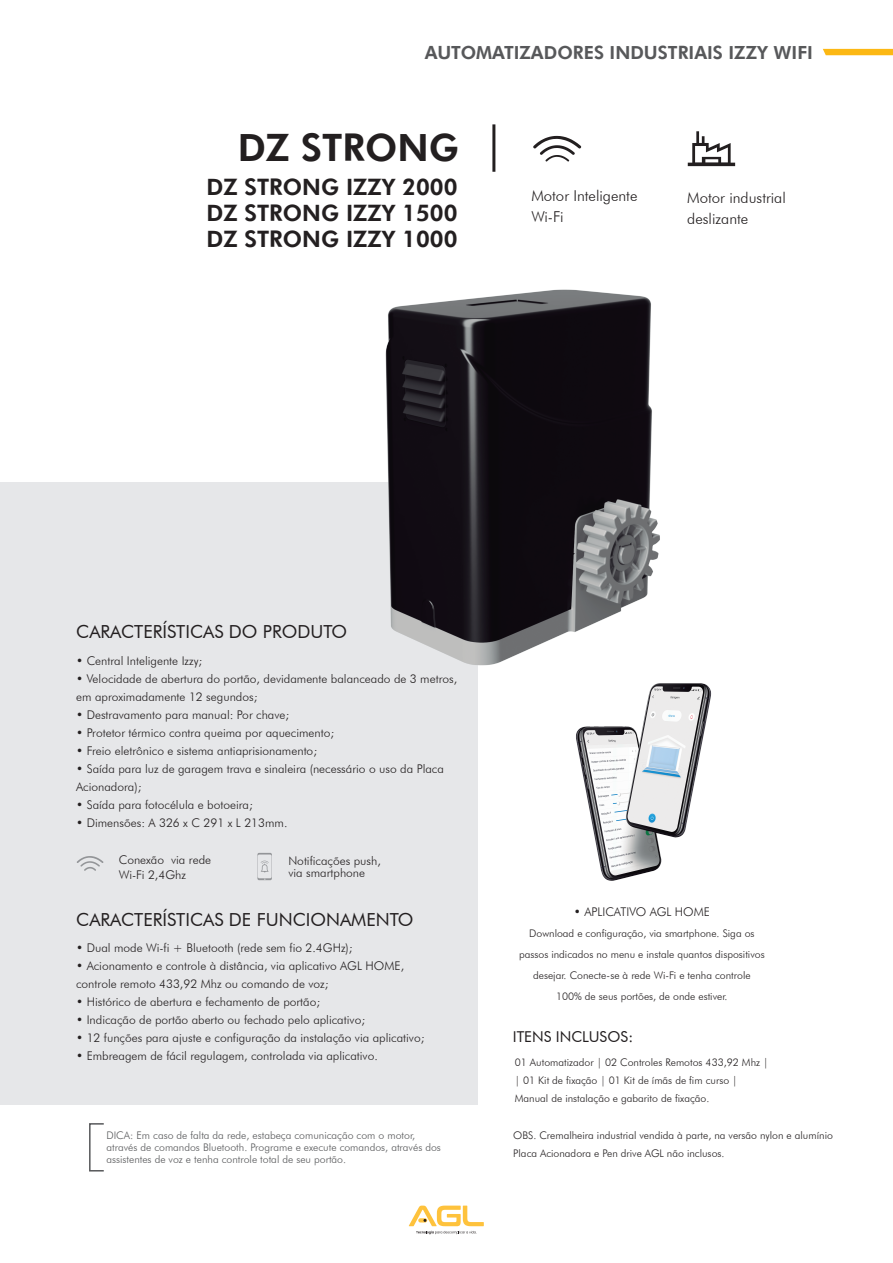
<style>
.page{position:relative;width:893px;height:1263px;background:#fff}
.page>*{position:absolute;margin:0;border:0;box-sizing:border-box;transform-origin:0 0}
.t1{font:700 37.5px "Futura BT";color:#231f20}
.t2{font:700 22.5px/25.8px "Futura BT";color:#231f20;text-align:justify}
.t3{font:18px "Futura BT";color:#231f20}
.t4{font:700 18px "Futura BT";color:#57585a}
.t5{font:300 15px/21px "Futura BT";color:#231f20}
.t6{font:15px "Futura BT";color:#231f20}
.t7{font:300 12px/18px "Futura BT";color:#231f20}
.t8{font:300 10.5px/21px "Futura BT";color:#231f20}
.t9{font:300 10.5px/12px "Futura BT";color:#57585a}
</style>
<div class="page">
<svg style="left:823px;top:49px;width:70px;height:6px"></svg>
<div style="left:0;top:482px;width:477px;height:622px;background:#e6e7e9"></div>
<hr style="left:492px;top:124px;width:3px;height:48px;background:#231f20">
<svg style="left:533px;top:136px;width:48px;height:25px"></svg>
<svg style="left:688px;top:131px;width:47px;height:35px"></svg>
<svg style="left:257px;top:853px;width:15px;height:27px"></svg>
<svg style="left:77px;top:856px;width:26px;height:15px"></svg>
<img style="left:576px;top:683px;width:136px;height:198px">
<svg style="left:89px;top:1123px;width:15px;height:49px"></svg>
<img style="left:385px;top:289px;width:275px;height:390px">
<svg style="left:409px;top:1205px;width:75px;height:29px"></svg>
<h3 class="t4" style="left:425px;top:42px;width:389px">AUTOMATIZADORES INDUSTRIAIS IZZY WIFI</h3>
<h1 class="t1" style="left:238px;top:125px;width:223px">DZ STRONG</h1>
<h2 class="t2" style="left:206px;top:174px;width:253px">DZ STRONG IZZY 2000<br>DZ STRONG IZZY 1500<br>DZ STRONG IZZY 1000</h2>
<p class="t5" style="left:531px;top:185px;width:108px">Motor Inteligente<br>Wi-Fi</p>
<p class="t5" style="left:687px;top:187px;width:100px">Motor industrial deslizante</p>
<h3 class="t3" style="left:76px;top:620px;width:272px">CARACTERÍSTICAS DO PRODUTO</h3>
<p class="t7" style="left:76px;top:652px;width:128px">• Central Inteligente Izzy;</p>
<p class="t7" style="left:76px;top:670px;width:383px">• Velocidade de abertura do portão, devidamente balanceado de 3 metros, em aproximadamente 12 segundos;</p>
<p class="t7" style="left:76px;top:706px;width:215px">• Destravamento para manual: Por chave;</p>
<p class="t7" style="left:76px;top:724px;width:260px">• Protetor térmico contra queima por aquecimento;</p>
<p class="t7" style="left:76px;top:742px;width:242px">• Freio eletrônico e sistema antiaprisionamento;</p>
<p class="t7" style="left:76px;top:760px;width:369px">• Saída para luz de garagem trava e sinaleira (necessário o uso da Placa<br>Acionadora);</p>
<p class="t7" style="left:76px;top:796px;width:178px">• Saída para fotocélula e botoeira;</p>
<p class="t7" style="left:76px;top:814px;width:213px">• Dimensões: A 326 x C 291 x L 213mm.</p>
<p class="t7" style="left:119px;top:852px;width:94px;line-height:15px">Conexão via rede<br>Wi-Fi 2,4Ghz</p>
<p class="t7" style="left:288px;top:854px;width:94px;line-height:12px">Notificações push, via smartphone</p>
<h3 class="t3" style="left:76px;top:908px;width:339px">CARACTERÍSTICAS DE FUNCIONAMENTO</h3>
<p class="t7" style="left:574px;top:902px;width:138px">• APLICATIVO AGL HOME</p>
<p class="t8" style="left:519px;top:923px;width:247px;text-align:center">Download e configuração, via smartphone. Siga os passos indicados no menu e instale quantos dispositivos desejar. Conecte-se à rede Wi-Fi e tenha controle 100% de seus portões, de onde estiver.</p>
<p class="t7" style="left:76px;top:938px;width:278px">• Dual mode Wi-fi + Bluetooth (rede sem fio 2.4GHz);</p>
<p class="t7" style="left:76px;top:956px;width:330px">• Acionamento e controle à distância, via aplicativo AGL HOME, controle remoto 433,92 Mhz ou comando de voz;</p>
<p class="t7" style="left:76px;top:992px;width:246px">• Histórico de abertura e fechamento de portão;</p>
<p class="t7" style="left:76px;top:1010px;width:290px">• Indicação de portão aberto ou fechado pelo aplicativo;</p>
<p class="t7" style="left:76px;top:1028px;width:350px">• 12 funções para ajuste e configuração da instalação via aplicativo;</p>
<p class="t7" style="left:76px;top:1046px;width:303px">• Embreagem de fácil regulagem, controlada via aplicativo.</p>
<p class="t6" style="left:513px;top:1027px;width:122px">ITENS INCLUSOS:</p>
<p class="t8" style="left:515px;top:1053px;width:255px;line-height:18px">01 Automatizador | 02 Controles Remotos 433,92 Mhz | | 01 Kit de fixação | 01 Kit de ímãs de fim curso |<br>Manual de instalação e gabarito de fixação.</p>
<p class="t8" style="left:513px;top:1126px;width:321px;line-height:18px">OBS. Cremalheira industrial vendida à parte, na versão nylon e alumínio<br>Placa Acionadora e Pen drive AGL não inclusos.</p>
<p class="t9" style="left:106px;top:1129px;width:336px">DICA: Em caso de falta da rede, estabeça comunicação com o motor, através de comandos Bluetooth. Programe e execute comandos, através dos assistentes de voz e tenha controle total de seu portão.</p>
</div>
